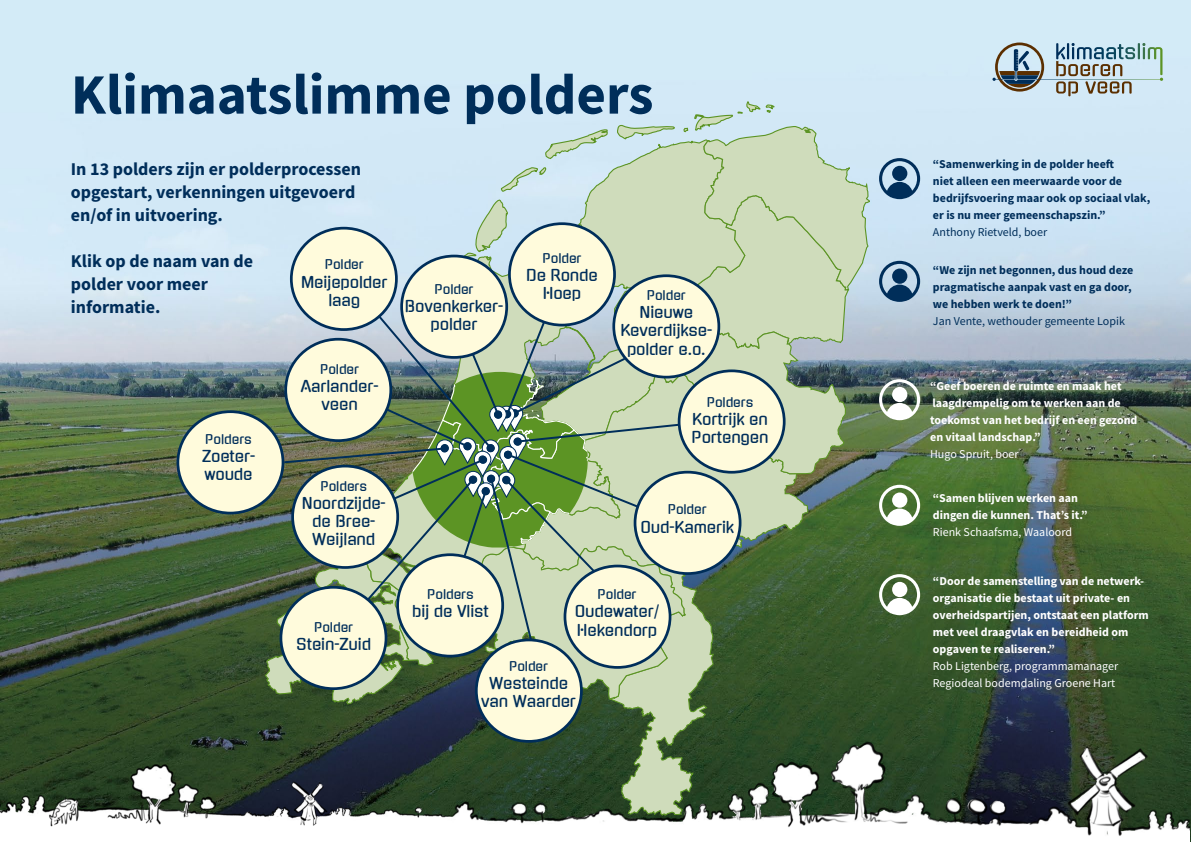
<style>
.page{position:relative;width:1191px;height:842px;background:#fff}
.page>*{position:absolute;margin:0;border:0;box-sizing:border-box;transform-origin:0 0}
.t1{font:700 57px "Source Sans Pro";color:#002e5a}
.t2{font:700 18px/23px "Source Sans Pro";color:#002e5a}
.t3{font:15.2px/18.2px "Gugi";color:#002e5a;text-align:center}
.t4{font:12.4px "Gugi";color:#002e5a}
.t5{font:700 12px/17px "Source Sans Pro";color:#fff}
.t6{font:700 12px/17px "Source Sans Pro";color:#002e5a}
.t7{font:12px/17px "Source Sans Pro";color:#fff}
.t8{font:12px "Source Sans Pro";color:#002e5a}
</style>
<div class="page">
<img style="left:0;top:0;width:1191px;height:842px">
<svg style="left:992px;top:43px;width:171px;height:53px;background:#a7b8bc"></svg>
<div style="left:178px;top:412px;width:105px;height:101px;background:#fffbdc;border-radius:50%"></div>
<div style="left:176px;top:410px;width:108px;height:104px;border:3px solid #002e5a;border-radius:50%"></div>
<svg style="left:879px;top:574px;width:41px;height:41px"></svg>
<svg style="left:879px;top:261px;width:41px;height:41px;background:#6888a6"></svg>
<svg style="left:879px;top:158px;width:41px;height:41px;background:#6c8eab"></svg>
<svg style="left:879px;top:379px;width:41px;height:41px"></svg>
<svg style="left:879px;top:485px;width:41px;height:41px"></svg>
<svg style="left:264px;top:101px;width:606px;height:632px;background:#b0c0a8"></svg>
<img style="left:0;top:733px;width:1189px;height:109px">
<h1 class="t1" style="left:71px;top:56px;width:584px">Klimaatslimme polders</h1>
<h2 class="t2" style="left:71px;top:157px;width:292px">In 13 polders zijn er polderprocessen opgestart, verkenningen uitgevoerd en/of in uitvoering.</h2>
<h2 class="t2" style="left:71px;top:249px;width:184px">Klik op de naam van de polder voor meer informatie.</h2>
<p class="t4" style="left:325px;top:259px;width:40px">Polder</p>
<p class="t4" style="left:542px;top:252px;width:40px">Polder</p>
<p class="t3" style="left:526px;top:267px;width:73px">De Ronde<br>Hoep</p>
<p class="t3" style="left:301px;top:273px;width:88px">Meijepolder laag</p>
<p class="t4" style="left:434px;top:283px;width:40px">Polder</p>
<p class="t3" style="left:405px;top:298px;width:100px">Bovenkerker&shy;polder</p>
<p class="t4" style="left:647px;top:289px;width:40px">Polder</p>
<p class="t3" style="left:620px;top:304px;width:93px">Nieuwe<br>Keverdijkse&shy;polder e.o.</p>
<p class="t4" style="left:205px;top:433px;width:48px">Polders</p>
<p class="t3" style="left:202px;top:447px;width:55px;text-align:left">Zoeter&shy;woude</p>
<p class="t4" style="left:320px;top:363px;width:40px">Polder</p>
<p class="t3" style="left:301px;top:378px;width:79px">Aarlander&shy;veen</p>
<p class="t4" style="left:320px;top:480px;width:48px">Polders</p>
<p class="t3" style="left:302px;top:494px;width:85px">Noordzijde&shy;de Bree-<br>Weijland</p>
<p class="t4" style="left:314px;top:621px;width:40px">Polder</p>
<p class="t3" style="left:296px;top:636px;width:76px">Stein-Zuid</p>
<p class="t4" style="left:706px;top:396px;width:48px">Polders</p>
<p class="t3" style="left:691px;top:410px;width:78px;text-align:left">Kortrijk en<br>Portengen</p>
<p class="t4" style="left:427px;top:588px;width:48px">Polders</p>
<p class="t3" style="left:412px;top:603px;width:78px">bij de Vlist</p>
<p class="t4" style="left:667px;top:504px;width:40px">Polder</p>
<p class="t3" style="left:640px;top:518px;width:95px">Oud-Kamerik</p>
<p class="t4" style="left:597px;top:588px;width:40px">Polder</p>
<p class="t3" style="left:575px;top:603px;width:86px;text-align:left">Oudewater/<br>Hekendorp</p>
<p class="t4" style="left:509px;top:660px;width:40px">Polder</p>
<p class="t3" style="left:481px;top:675px;width:96px">Westeinde van Waarder</p>
<p class="t6" style="left:933px;top:156px;width:219px">“Samenwerking in de polder heeft<br>niet alleen een meerwaarde voor de bedrijfsvoering maar ook op sociaal vlak, er is nu meer gemeenschapszin.”</p>
<p class="t8" style="left:933px;top:225px;width:116px">Anthony Rietveld, boer</p>
<p class="t6" style="left:933px;top:261px;width:202px">“We zijn net begonnen, dus houd deze pragmatische aanpak vast en ga door, we hebben werk te doen!”</p>
<p class="t8" style="left:933px;top:313px;width:193px">Jan Vente, wethouder gemeente Lopik</p>
<p class="t5" style="left:930px;top:377px;width:209px">“Geef boeren de ruimte en maak het laagdrempelig om te werken aan de toekomst van het bedrijf en een gezond en vitaal landschap.”</p>
<p class="t7" style="left:930px;top:445px;width:90px">Hugo Spruit, boer</p>
<p class="t5" style="left:933px;top:490px;width:156px">“Samen blijven werken aan dingen die kunnen. That’s it.”</p>
<p class="t7" style="left:933px;top:524px;width:141px">Rienk Schaafsma, Waaloord</p>
<p class="t5" style="left:933px;top:572px;width:217px">“Door de samenstelling van de netwerk&shy;organisatie die bestaat uit private- en overheidspartijen, ontstaat een platform met veel draagvlak en bereidheid om opgaven te realiseren.”</p>
<p class="t7" style="left:933px;top:657px;width:187px">Rob Ligtenberg, programmamanager<br>Regiodeal bodemdaling Groene Hart</p>
</div>
